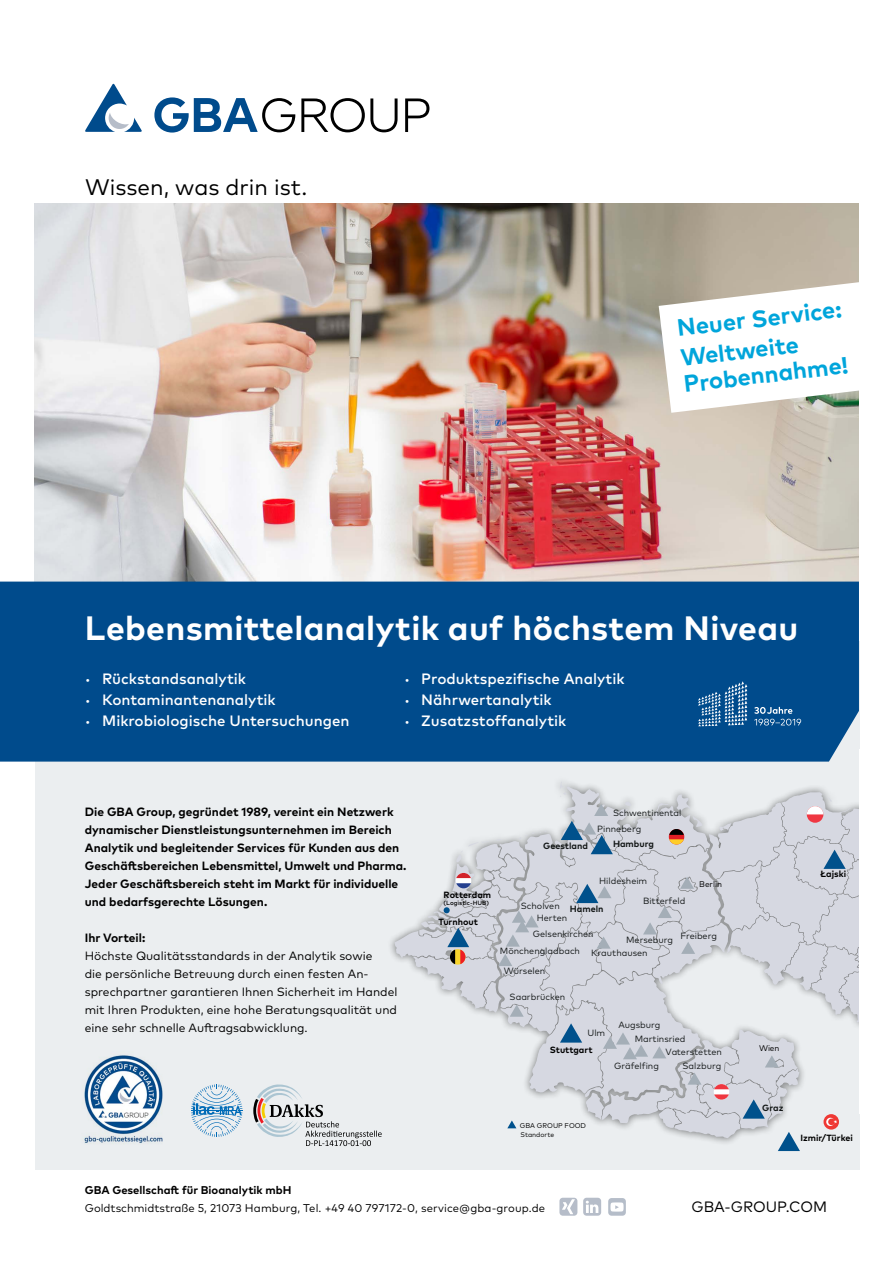
<style>
.page{position:relative;width:893px;height:1263px;background:#fff}
.page>*{position:absolute;margin:0;border:0;box-sizing:border-box;transform-origin:0 0}
.t1{font:700 33.75px "Mark W1 G";letter-spacing:.01em;color:#fff}
.t2{font:700 23.7px/29.8px "Mark W1 G";color:#00a5db}
.t3{font:22.5px "Mark Pro";color:#000}
.t4{font:500 15px "Mark W1 G";color:#fff}
.t5{font:15px "Mark W1 G";color:#000}
.t6{font:700 12px/18px "Mark W1 G";color:#000}
.t7{font:12px/18px "Mark W1 G";color:#000}
.t8{font:11.25px "Mark W1 G";letter-spacing:.01em;color:#000}
.t9{font:700 11.25px "Mark W1 G";color:#000}
.t10{font:9.15px "Mark Pro";color:#131717}
.t11{font:9px/15.8px "Mark Pro";color:#131717}
.t12{font:700 9px "Mark W1 G";color:#000}
.t13{font:700 9px "Mark W1 G";color:#131717}
.t14{font:8.25px "Mark W1 G";color:#000}
.t15{font:6.9px "Mark Pro";color:#000}
.t16{font:6.75px "Mark W1 G";color:#000}
.t17{font:500 6.15px "Mark W1 G";color:#000}
.s1{font-size:9.75px}
</style>
<div class="page">
<div style="left:35px;top:641px;width:825px;height:528px;background:#ebeef0"></div>
<svg style="left:253px;top:1084px;width:129px;height:62px"></svg>
<svg style="left:191px;top:1084px;width:51px;height:53px"></svg>
<img style="left:34px;top:204px;width:825px;height:378px">
<div style="left:0;top:582px;width:859px;height:180px;background:#004b8c"></div>
<svg style="left:394px;top:781px;width:466px;height:370px"></svg>
<svg style="left:85px;top:83px;width:57px;height:49px"></svg>
<svg style="left:154px;top:97px;width:141px;height:36px"></svg>
<svg style="left:405px;top:98px;width:24px;height:34px"></svg>
<svg style="left:301px;top:98px;width:97px;height:34px"></svg>
<svg style="left:698px;top:681px;width:49px;height:45px;background:#3872a5"></svg>
<svg style="left:754px;top:707px;width:47px;height:18px"></svg>
<svg style="left:659px;top:278px;width:200px;height:135px"></svg>
<img style="left:84px;top:1055px;width:79px;height:89px">
<svg style="left:583px;top:1198px;width:18px;height:18px"></svg>
<svg style="left:559px;top:1198px;width:18px;height:18px"></svg>
<svg style="left:608px;top:1198px;width:18px;height:18px"></svg>
<h3 class="t3" style="left:85px;top:170px;width:224px">Wissen, was drin ist.</h3>
<h2 class="t2" style="left:675px;top:312px;width:167px;rotate:-7deg">Neuer Service:<br>Weltweite</h2>
<h2 class="t2" style="left:682px;top:368px;width:167px;rotate:-7deg">Probennahme!</h2>
<h1 class="t1" style="left:85px;top:603px;width:715px">Lebensmittelanalytik auf höchstem Niveau</h1>
<p class="t4" style="left:86px;top:668px;width:162px"><span class="s1">•</span> Rückstandsanalytik</p>
<p class="t4" style="left:86px;top:689px;width:191px"><span class="s1">•</span> Kontaminantenanalytik</p>
<p class="t4" style="left:86px;top:710px;width:265px"><span class="s1">•</span> Mikrobiologische Untersuchungen</p>
<p class="t4" style="left:405px;top:668px;width:221px"><span class="s1">•</span> Produktspezifische Analytik</p>
<p class="t4" style="left:405px;top:689px;width:148px"><span class="s1">•</span> Nährwertanalytik</p>
<p class="t4" style="left:405px;top:710px;width:163px"><span class="s1">•</span> Zusatzstoffanalytik</p>
<p class="t6" style="left:85px;top:802px;width:323px">Die GBA Group, gegründet 1989, vereint ein Netzwerk dynamischer Dienstleistungsunternehmen im Bereich Analytik und begleitender Services für Kunden aus den Geschäftsbereichen Lebensmittel, Umwelt und Pharma.<br>Jeder Geschäftsbereich steht im Markt für individuelle und bedarfsgerechte Lösungen.</p>
<p class="t6" style="left:85px;top:928px;width:62px">Ihr Vorteil:</p>
<p class="t7" style="left:85px;top:946px;width:314px">Höchste Qualitätsstandards in der Analytik sowie<br>die persönliche Betreuung durch einen festen An&shy;sprechpartner garantieren Ihnen Sicherheit im Handel mit Ihren Produkten, eine hohe Beratungsqualität und eine sehr schnelle Auftragsabwicklung.</p>
<p class="t12" style="left:444px;top:888px;width:49px">Rotterdam</p>
<p class="t17" style="left:444px;top:898px;width:47px">(Logistic-HUB)</p>
<p class="t12" style="left:438px;top:914px;width:41px">Turnhout</p>
<p class="t11" style="left:613px;top:804px;width:70px">Schwentinental</p>
<p class="t11" style="left:597px;top:820px;width:46px">Pinneberg</p>
<p class="t13" style="left:543px;top:838px;width:46px">Geestland</p>
<p class="t13" style="left:613px;top:837px;width:42px">Hamburg</p>
<p class="t11" style="left:599px;top:872px;width:50px">Hildesheim</p>
<p class="t13" style="left:570px;top:902px;width:35px">Hameln</p>
<p class="t11" style="left:533px;top:909px;width:62px;text-indent:4px">Herten<br>Gelsenkirchen</p>
<p class="t11" style="left:500px;top:942px;width:149px">Mönchengladbach Krauthausen</p>
<p class="t14" style="left:699px;top:878px;width:24px">Berlin</p>
<p class="t11" style="left:643px;top:892px;width:44px">Bitterfeld</p>
<p class="t11" style="left:521px;top:897px;width:40px">Scholven</p>
<p class="t11" style="left:626px;top:931px;width:48px">Merseburg</p>
<p class="t11" style="left:680px;top:928px;width:38px">Freiberg</p>
<p class="t10" style="left:504px;top:964px;width:43px">Würselen</p>
<p class="t11" style="left:510px;top:988px;width:57px">Saarbrücken</p>
<p class="t11" style="left:587px;top:1024px;width:19px">Ulm</p>
<p class="t12" style="left:550px;top:1043px;width:44px">Stuttgart</p>
<p class="t11" style="left:618px;top:1017px;width:44px">Augsburg</p>
<p class="t11" style="left:635px;top:1030px;width:52px">Martinsried</p>
<p class="t11" style="left:682px;top:1057px;width:41px">Salzburg</p>
<p class="t11" style="left:665px;top:1043px;width:58px">Vaterstetten</p>
<p class="t11" style="left:614px;top:1057px;width:46px">Gräfelfing</p>
<p class="t15" style="left:520px;top:1121px;width:68px">GBA GROUP FOOD</p>
<p class="t12" style="left:820px;top:867px;width:27px">Łajski</p>
<p class="t14" style="left:759px;top:1042px;width:22px">Wien</p>
<p class="t13" style="left:762px;top:1101px;width:23px">Graz</p>
<p class="t16" style="left:520px;top:1129px;width:35px">Standorte</p>
<p class="t12" style="left:800px;top:1131px;width:54px">Izmir/Türkei</p>
<p class="t9" style="left:85px;top:1182px;width:208px">GBA Gesellschaft für Bioanalytik mbH</p>
<p class="t8" style="left:85px;top:1200px;width:462px">Goldtschmidtstraße 5, 21073 Hamburg, Tel. +49 40 797172-0, service@gba-group.de</p>
<p class="t5" style="left:691px;top:1195px;width:137px">GBA-GROUP.COM</p>
</div>
